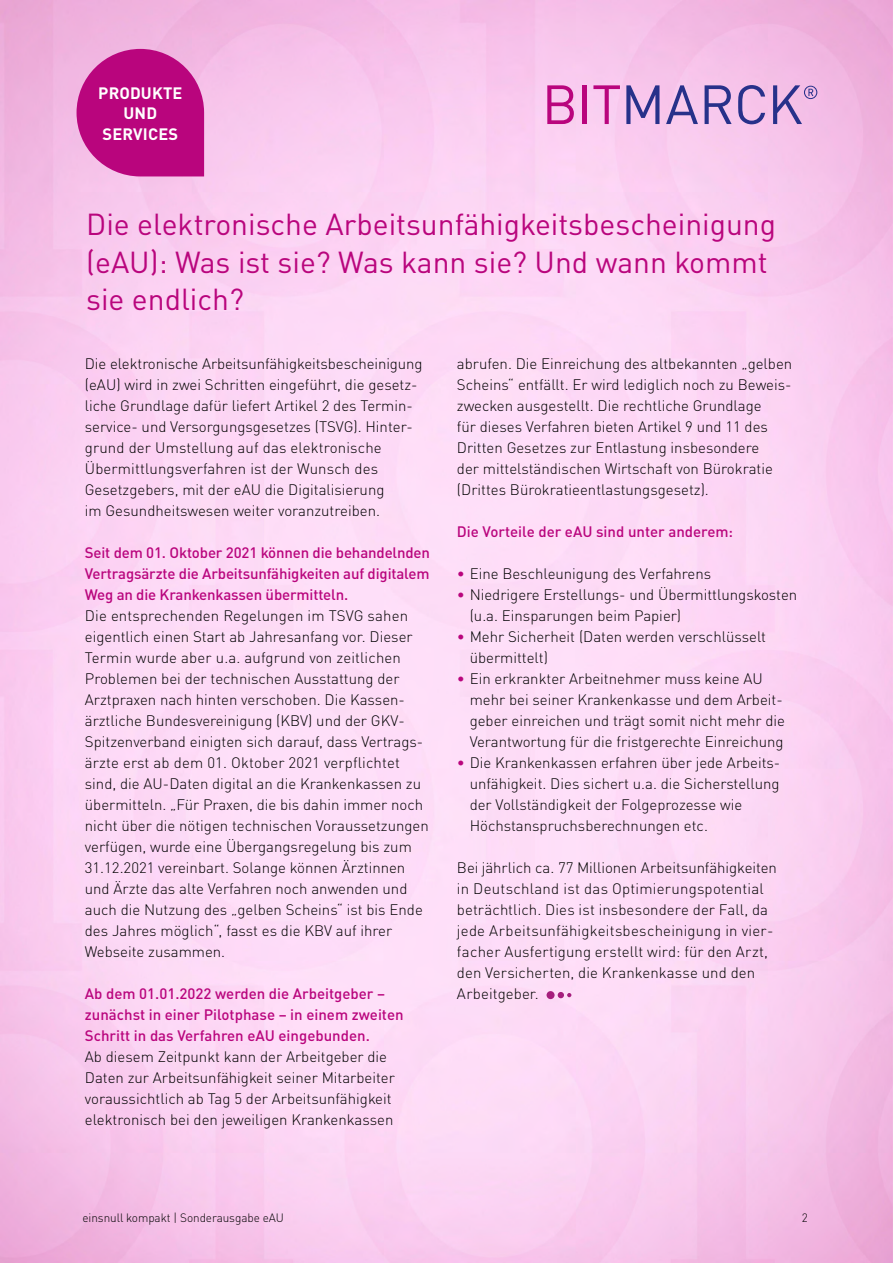
<style>
.page{position:relative;width:893px;height:1263px;background:#fff}
.page>*{position:absolute;margin:0;border:0;box-sizing:border-box;transform-origin:0 0}
.t1{font:30px/37.5px "DIN Pro";color:#b9057d}
.t2{font:700 16.35px/20.4px "DIN Pro";letter-spacing:.01em;color:#fff;text-align:center}
.t3{font:300 15px/21px "DIN Pro";color:#000}
.t4{font:500 15px/21px "DIN Pro";color:#b9057d;text-align:justify}
.t5{font:300 12px "DIN Pro";letter-spacing:-.005em;color:#000}
.s1{color:#b9057d}
</style>
<div class="page">
<img style="left:0;top:0;width:893px;height:1263px">
<svg style="left:77px;top:49px;width:127px;height:127px;background:#c1218d"></svg>
<svg style="left:547px;top:85px;width:27px;height:39px"></svg>
<hr style="left:582px;top:85px;width:4px;height:39px;background:#b9057d">
<svg style="left:593px;top:85px;width:27px;height:39px"></svg>
<svg style="left:626px;top:85px;width:33px;height:39px"></svg>
<svg style="left:666px;top:85px;width:32px;height:39px"></svg>
<svg style="left:705px;top:85px;width:27px;height:39px"></svg>
<svg style="left:738px;top:85px;width:27px;height:39px"></svg>
<svg style="left:773px;top:85px;width:44px;height:39px;background:#bf9ace"></svg>
<div style="left:547px;top:991px;width:8px;height:8px;background:#a61f7d;border-radius:50%"></div>
<svg style="left:558px;top:992px;width:13px;height:6px"></svg>
<p class="t2" style="left:98px;top:81px;width:86px">PRODUKTE<br>UND<br>SERVICES</p>
<h1 class="t1" style="left:86px;top:203px;width:691px">Die elektronische Arbeitsunfähigkeitsbescheinigung (eAU): Was ist sie? Was kann sie? Und wann kommt sie endlich?</h1>
<p class="t3" style="left:85px;top:352px;width:339px">Die elektronische Arbeitsunfähigkeitsbescheinigung (eAU) wird in zwei Schritten eingeführt, die gesetz&shy;liche Grundlage dafür liefert Artikel 2 des Termin&shy;service- und Versorgungsgesetzes (TSVG). Hinter&shy;grund der Umstellung auf das elektronische Übermittlungsverfahren ist der Wunsch des Gesetzgebers, mit der eAU die Digitalisierung<br>im Gesundheitswesen weiter voranzutreiben.</p>
<p class="t4" style="left:85px;top:540px;width:347px">Seit dem 01. Oktober 2021 können die behandelnden Vertragsärzte die Arbeitsunfähigkeiten auf digitalem Weg an die Krankenkassen übermitteln.</p>
<p class="t3" style="left:85px;top:604px;width:345px">Die entsprechenden Regelungen im TSVG sahen eigentlich einen Start ab Jahresanfang vor. Dieser Termin wurde aber u.a. aufgrund von zeitlichen Problemen bei der technischen Ausstattung der Arztpraxen nach hinten verschoben. Die Kassen&shy;ärztliche Bundesvereinigung (KBV) und der GKV-Spitzenverband einigten sich darauf, dass Vertrags&shy;ärzte erst ab dem 01. Oktober 2021 verpflichtet sind, die AU- Daten digital an die Krankenkassen zu übermitteln. „Für Praxen, die bis dahin immer noch nicht über die nötigen technischen Voraussetzungen verfügen, wurde eine Übergangsregelung bis zum 31.12.2021 vereinbart. Solange können Ärztinnen und Ärzte das alte Verfahren noch anwenden und auch die Nutzung des „gelben Scheins“ ist bis Ende des Jahres möglich“, fasst es die KBV auf ihrer Webseite zusammen.</p>
<p class="t4" style="left:85px;top:981px;width:320px;text-align:left">Ab dem 01.01.2022 werden die Arbeitgeber – zunächst in einer Pilotphase – in einem zweiten<br>Schritt in das Verfahren eAU eingebunden.</p>
<p class="t3" style="left:85px;top:1045px;width:311px">Ab diesem Zeitpunkt kann der Arbeitgeber die Daten zur Arbeitsunfähigkeit seiner Mitarbeiter voraussichtlich ab Tag 5 der Arbeitsunfähigkeit elektronisch bei den jeweiligen Krankenkassen</p>
<p class="t3" style="left:457px;top:352px;width:337px">abrufen. Die Einreichung des altbekannten „gelben Scheins“ entfällt. Er wird lediglich noch zu Beweis&shy;zwecken ausgestellt. Die rechtliche Grundlage<br>für dieses Verfahren bieten Artikel 9 und 11 des Dritten Gesetzes zur Entlastung insbesondere<br>der mittelständischen Wirtschaft von Bürokratie (Drittes Bürokratieentlastungsgesetz).</p>
<p class="t4" style="left:457px;top:519px;width:278px">Die Vorteile der eAU sind unter anderem:</p>
<p class="t3" style="left:457px;top:562px;width:256px"><span class="s1">•</span> Eine Beschleunigung des Verfahrens</p>
<p class="t3" style="left:470px;top:583px;width:329px;text-indent:-13px"><span class="s1">•</span> Niedrigere Erstellungs- und Übermittlungskosten (u.a. Einsparungen beim Papier)</p>
<p class="t3" style="left:470px;top:625px;width:298px;text-indent:-13px"><span class="s1">•</span> Mehr Sicherheit (Daten werden verschlüsselt übermittelt)</p>
<p class="t3" style="left:470px;top:667px;width:317px;text-indent:-13px"><span class="s1">•</span> Ein erkrankter Arbeitnehmer muss keine AU mehr bei seiner Krankenkasse und dem Arbeit&shy;geber einreichen und trägt somit nicht mehr die Verantwortung für die fristgerechte Einreichung</p>
<p class="t3" style="left:470px;top:751px;width:312px;text-indent:-13px"><span class="s1">•</span> Die Krankenkassen erfahren über jede Arbeits&shy;unfähigkeit. Dies sichert u.a. die Sicherstellung der Vollständigkeit der Folgeprozesse wie Höchstanspruchsberechnungen etc.</p>
<p class="t3" style="left:457px;top:856px;width:321px">Bei jährlich ca. 77 Millionen Arbeitsunfähigkeiten in Deutschland ist das Optimierungspotential beträchtlich. Dies ist insbesondere der Fall, da jede Arbeitsunfähigkeitsbescheinigung in vier&shy;facher Ausfertigung erstellt wird: für den Arzt, den Versicherten, die Krankenkasse und den Arbeitgeber.</p>
<p class="t5" style="left:82px;top:1209px;width:203px">einsnull kompakt | Sonderausgabe eAU</p>
<p class="t5" style="left:802px;top:1209px;width:8px">2</p>
</div>
